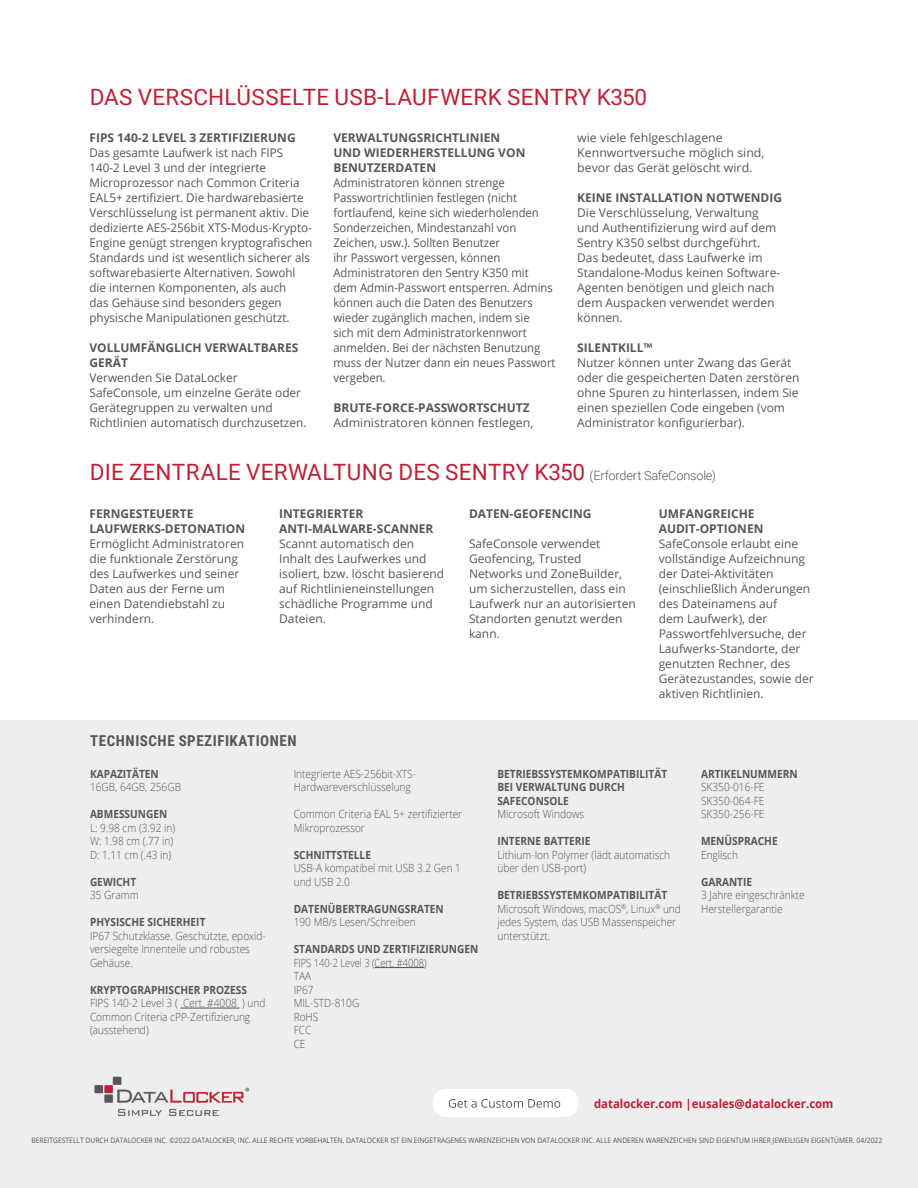
<style>
.page{position:relative;width:918px;height:1188px;background:#fff}
.page>*{position:absolute;margin:0;border:0;box-sizing:border-box;transform-origin:0 0}
.t1{font:22.5px "Roboto";letter-spacing:.01em;color:#bf2037}
.H3_CAPS{font:700 15px "Roboto Condensed";letter-spacing:.035em;color:#56565b}
.BODY_SMALL{font:12px/15px "Open Sans";color:#56565b}
.BODY_SMALL-2{font:12px/15px "Open Sans";color:#56565b;scale:.94 1}
.BODY_SMALL-3{font:700 12px/15px "Open Sans";color:#56565b}
.t2{font:700 12px "Open Sans";color:#bf2037;scale:.95 1}
.TECH_SPECS{font:300 11.25px/13.5px "Open Sans";color:#56565b;scale:.9 1}
.TECH_SPECS-2{font:700 11.25px/13.5px "Open Sans";color:#56565b;scale:.9 1}
.TECH_SPECS-3{font:300 11.25px "Open Sans";color:#56565b;scale:.83 1}
.t3{font:7.5px "Open Sans";color:#56565b;scale:.9 1}
.s1{font-weight:300;font-size:12.75px;color:#56565b}
</style>
<div class="page">
<div style="left:0;top:720px;width:918px;height:468px;background:#eeeeef"></div>
<img style="left:94px;top:1076px;width:156px;height:40px">
<hr style="left:180px;top:1008px;width:60px;height:1px;background:#56565b">
<hr style="left:375px;top:967px;width:49px;height:1px;background:#56565b">
<div style="left:433px;top:1089px;width:146px;height:28px;background:#fff;border-radius:13px"></div>
<svg style="left:449px;top:1099px;width:111px;height:9px"></svg>
<h2 class="t1" style="left:90px;top:81px;width:559px">DAS VERSCHLÜSSELTE USB-LAUFWERK SENTRY K350</h2>
<p class="BODY_SMALL-3" style="left:90px;top:130px;width:208px">FIPS 140-2 LEVEL 3 ZERTIFIZIERUNG</p>
<p class="BODY_SMALL" style="left:90px;top:145px;width:224px">Das gesamte Laufwerk ist nach FIPS 140-2 Level 3 und der integrierte Microprozessor nach Common Criteria EAL5+ zertifiziert. Die hardwarebasierte Verschlüsselung ist permanent aktiv. Die dedizierte AES-256bit XTS-Modus-Krypto-Engine genügt strengen kryptografischen Standards und ist wesentlich sicherer als softwarebasierte Alternativen. Sowohl die internen Komponenten, als auch<br>das Gehäuse sind besonders gegen physische Manipulationen geschützt.</p>
<p class="BODY_SMALL-3" style="left:90px;top:340px;width:210px">VOLLUMFÄNGLICH VERWALTBARES<br>GERÄT</p>
<p class="BODY_SMALL" style="left:90px;top:370px;width:219px">Verwenden Sie DataLocker SafeConsole, um einzelne Geräte oder Gerätegruppen zu verwalten und Richtlinien automatisch durchzusetzen.</p>
<p class="BODY_SMALL" style="left:577px;top:130px;width:189px">wie viele fehlgeschlagene<br>Kennwortversuche möglich sind, bevor das Gerät gelöscht wird.</p>
<p class="BODY_SMALL-3" style="left:577px;top:190px;width:206px">KEINE INSTALLATION NOTWENDIG</p>
<p class="BODY_SMALL" style="left:577px;top:205px;width:205px">Die Verschlüsselung, Verwaltung und Authentifizierung wird auf dem<br>Sentry K350 selbst durchgeführt.<br>Das bedeutet, dass Laufwerke im<br>Standalone-Modus keinen Software-<br>Agenten benötigen und gleich nach dem Auspacken verwendet werden können.</p>
<p class="BODY_SMALL-3" style="left:577px;top:340px;width:77px">SILENTKILL™</p>
<p class="BODY_SMALL" style="left:577px;top:355px;width:224px">Nutzer können unter Zwang das Gerät oder die gespeicherten Daten zerstören ohne Spuren zu hinterlassen, indem Sie einen speziellen Code eingeben (vom Administrator konfigurierbar).</p>
<h2 class="t1" style="left:90px;top:457px;width:628px">DIE ZENTRALE VERWALTUNG DES SENTRY K350 <span class="s1">(Erfordert SafeConsole)</span></h2>
<p class="BODY_SMALL-3" style="left:90px;top:506px;width:157px">FERNGESTEUERTE<br>LAUFWERKS-DETONATION</p>
<p class="BODY_SMALL" style="left:90px;top:536px;width:156px">Ermöglicht Administratoren die funktionale Zerstörung des Laufwerkes und seiner<br>Daten aus der Ferne um einen Datendiebstahl zu verhindern.</p>
<p class="BODY_SMALL-3" style="left:333px;top:130px;width:194px">VERWALTUNGSRICHTLINIEN<br>UND WIEDERHERSTELLUNG VON<br>BENUTZERDATEN</p>
<p class="BODY_SMALL-2" style="left:333px;top:175px;width:238px">Administratoren können strenge Passwortrichtlinien festlegen (nicht fortlaufend, keine sich wiederholenden Sonderzeichen, Mindestanzahl von Zeichen, usw.). Sollten Benutzer<br>ihr Passwort vergessen, können Administratoren den Sentry K350 mit<br>dem Admin-Passwort entsperren. Admins können auch die Daten des Benutzers wieder zugänglich machen, indem sie<br>sich mit dem Administratorkennwort anmelden. Bei der nächsten Benutzung muss der Nutzer dann ein neues Passwort vergeben.</p>
<p class="BODY_SMALL-3" style="left:333px;top:400px;width:198px">BRUTE-FORCE-PASSWORTSCHUTZ</p>
<p class="BODY_SMALL" style="left:333px;top:415px;width:202px">Administratoren können festlegen,</p>
<p class="BODY_SMALL-3" style="left:469px;top:506px;width:124px">DATEN-GEOFENCING</p>
<p class="BODY_SMALL" style="left:469px;top:536px;width:168px">SafeConsole verwendet<br>Geofencing, Trusted<br>Networks und ZoneBuilder, um sicherzustellen, dass ein<br>Laufwerk nur an autorisierten<br>Standorten genutzt werden kann.</p>
<p class="BODY_SMALL-3" style="left:279px;top:506px;width:156px">INTEGRIERTER<br>ANTI-MALWARE-SCANNER</p>
<p class="BODY_SMALL" style="left:279px;top:536px;width:166px">Scannt automatisch den<br>Inhalt des Laufwerkes und isoliert, bzw. löscht basierend auf Richtlinieneinstellungen schädliche Programme und<br>Dateien.</p>
<p class="BODY_SMALL-3" style="left:659px;top:506px;width:106px">UMFANGREICHE<br>AUDIT-OPTIONEN</p>
<p class="BODY_SMALL" style="left:659px;top:536px;width:157px">SafeConsole erlaubt eine vollständige Aufzeichnung der Datei-Aktivitäten (einschließlich Änderungen des Dateinamens auf<br>dem Laufwerk), der<br>Passwortfehlversuche, der<br>Laufwerks-Standorte, der genutzten Rechner, des<br>Gerätezustandes, sowie der aktiven Richtlinien.</p>
<p class="H3_CAPS" style="left:90px;top:730px;width:208px">TECHNISCHE SPEZIFIKATIONEN</p>
<p class="TECH_SPECS-2" style="left:90px;top:767px;width:78px">KAPAZITÄTEN</p>
<p class="TECH_SPECS" style="left:90px;top:780px;width:103px">16GB, 64GB, 256GB</p>
<p class="TECH_SPECS-2" style="left:90px;top:807px;width:87px">ABMESSUNGEN</p>
<p class="TECH_SPECS" style="left:90px;top:821px;width:96px">L: 9.98 cm (3.92 in)</p>
<p class="TECH_SPECS" style="left:90px;top:834px;width:94px">W: 1.98 cm (.77 in)</p>
<p class="TECH_SPECS" style="left:90px;top:848px;width:92px">D: 1.11 cm (.43 in)</p>
<p class="TECH_SPECS-2" style="left:90px;top:875px;width:53px">GEWICHT</p>
<p class="TECH_SPECS" style="left:90px;top:888px;width:56px">35 Gramm</p>
<p class="TECH_SPECS-2" style="left:90px;top:915px;width:130px">PHYSISCHE SICHERHEIT</p>
<p class="TECH_SPECS" style="left:90px;top:929px;width:197px">IP67 Schutzklasse. Geschützte, epoxid&shy;versiegelte Innenteile und robustes<br>Gehäuse.</p>
<p class="TECH_SPECS-2" style="left:90px;top:983px;width:176px">KRYPTOGRAPHISCHER PROZESS</p>
<p class="TECH_SPECS" style="left:90px;top:996px;width:197px">FIPS 140-2 Level 3 ( Cert. #4008 ) und<br>Common Criteria cPP-Zertifizierung (ausstehend)</p>
<p class="TECH_SPECS" style="left:294px;top:767px;width:137px">Integrierte AES-256bit-XTS-<br>Hardwareverschlüsselung</p>
<p class="TECH_SPECS" style="left:294px;top:807px;width:189px">Common Criteria EAL 5+ zertifizierter<br>Mikroprozessor</p>
<p class="TECH_SPECS-2" style="left:294px;top:848px;width:87px">SCHNITTSTELLE</p>
<p class="TECH_SPECS" style="left:294px;top:861px;width:187px">USB-A kompatibel mit USB 3.2 Gen 1 und USB 2.0</p>
<p class="TECH_SPECS-2" style="left:294px;top:902px;width:168px">DATENÜBERTRAGUNGSRATEN</p>
<p class="TECH_SPECS" style="left:294px;top:915px;width:137px">190 MB/s Lesen/Schreiben</p>
<p class="TECH_SPECS-2" style="left:294px;top:942px;width:207px">STANDARDS UND ZERTIFIZIERUNGEN</p>
<p class="TECH_SPECS-3" style="left:294px;top:955px;width:162px">FIPS 140-2 Level 3 (Cert. #4008)</p>
<p class="TECH_SPECS" style="left:294px;top:969px;width:21px">TAA</p>
<p class="TECH_SPECS" style="left:294px;top:983px;width:24px">IP67</p>
<p class="TECH_SPECS" style="left:294px;top:996px;width:74px">MIL-STD-810G</p>
<p class="TECH_SPECS" style="left:294px;top:1010px;width:29px">RoHS</p>
<p class="TECH_SPECS" style="left:294px;top:1023px;width:21px">FCC</p>
<p class="TECH_SPECS" style="left:294px;top:1037px;width:15px">CE</p>
<p class="TECH_SPECS-2" style="left:497px;top:767px;width:190px">BETRIEBSSYSTEMKOMPATIBILITÄT<br>BEI VERWALTUNG DURCH<br>SAFECONSOLE</p>
<p class="TECH_SPECS" style="left:497px;top:807px;width:98px">Microsoft Windows</p>
<p class="TECH_SPECS-2" style="left:497px;top:834px;width:105px">INTERNE BATTERIE</p>
<p class="TECH_SPECS" style="left:497px;top:848px;width:194px">Lithium-Ion Polymer (lädt automatisch über den USB-port)</p>
<p class="TECH_SPECS-2" style="left:497px;top:888px;width:190px">BETRIEBSSYSTEMKOMPATIBILITÄT</p>
<p class="TECH_SPECS" style="left:497px;top:902px;width:205px">Microsoft Windows, macOS<sup>®</sup>, Linux<sup>®</sup> und jedes System, das USB Massenspeicher unterstützt.</p>
<p class="TECH_SPECS-2" style="left:701px;top:767px;width:109px">ARTIKELNUMMERN</p>
<p class="TECH_SPECS" style="left:701px;top:780px;width:72px">SK350-016-FE</p>
<p class="TECH_SPECS" style="left:701px;top:794px;width:72px">SK350-064-FE</p>
<p class="TECH_SPECS" style="left:701px;top:807px;width:72px">SK350-256-FE</p>
<p class="TECH_SPECS-2" style="left:701px;top:834px;width:87px">MENÜSPRACHE</p>
<p class="TECH_SPECS" style="left:701px;top:848px;width:43px">Englisch</p>
<p class="TECH_SPECS-2" style="left:701px;top:875px;width:58px">GARANTIE</p>
<p class="TECH_SPECS" style="left:701px;top:888px;width:117px">3 Jahre eingeschränkte<br>Herstellergarantie</p>
<p class="t2" style="left:594px;top:1095px;width:254px">datalocker.com |eusales@datalocker.com</p>
<p class="t3" style="left:32px;top:1136px;width:947px">BEREITGESTELLT DURCH DATALOCKER INC. ©2022 DATALOCKER, INC. ALLE RECHTE VORBEHALTEN. DATALOCKER IST EIN EINGETRAGENES WARENZEICHEN VON DATALOCKER INC. ALLE ANDEREN WARENZEICHEN SIND EIGENTUM IHRER JEWEILIGEN EIGENTÜMER. 04/2022</p>
</div>
